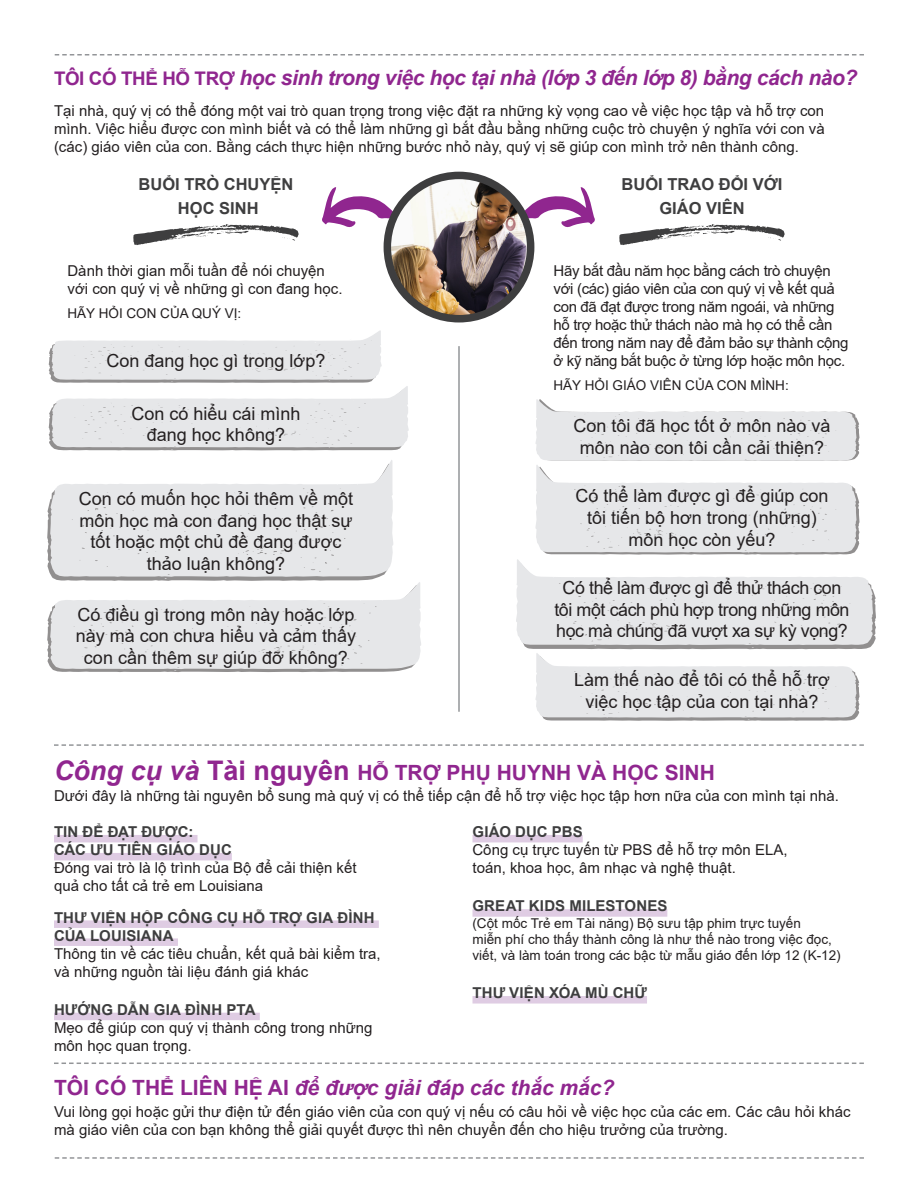
<style>
.page{position:relative;width:918px;height:1188px;background:#fff}
.page>*{position:absolute;margin:0;border:0;box-sizing:border-box;transform-origin:0 0}
.t1{font:italic 700 21px "Arial";letter-spacing:-.02em;color:#90268f}
.t2{font:italic 700 21px "Arial";color:#90268f}
.t3{font:700 21px "Arial";color:#90268f}
.t4{font:18px/21.6px "Arial";color:#231f20;text-align:center}
.t5{font:18px/21.6px "Arial";letter-spacing:-.02em;color:#231f20;text-align:center}
.t6{font:700 16.5px/24px "Arial";color:#3e3e3f;text-align:center}
.t7{font:15px/18px "Arial";color:#231f20}
.t8{font:15px/18px "Arial";letter-spacing:-.02em;color:#231f20}
.t9{font:700 15px "Arial";letter-spacing:.01em;color:#3e3e3f}
.t10{font:13.5px/16.2px "Arial";color:#231f20}
.s1{font-style:normal;font-size:18.75px}
.s2{font-style:normal}
.s3{font-style:italic;font-size:27px}
.s4{font-size:27px}
.s5{font-weight:700;color:#3e3e3f}
</style>
<div class="page">
<svg style="left:49px;top:330px;width:360px;height:120px"></svg>
<svg style="left:47px;top:460px;width:374px;height:212px"></svg>
<svg style="left:516px;top:399px;width:360px;height:322px"></svg>
<svg style="left:322px;top:187px;width:75px;height:41px"></svg>
<svg style="left:520px;top:187px;width:75px;height:41px"></svg>
<svg style="left:54px;top:744px;width:810px;height:2px"></svg>
<svg style="left:133px;top:224px;width:166px;height:21px"></svg>
<img style="left:387px;top:175px;width:144px;height:144px;border-radius:72px">
<div style="left:384px;top:172px;width:150px;height:150px;border:8px solid #3e3e3f;border-radius:50%"></div>
<svg style="left:619px;top:224px;width:166px;height:21px"></svg>
<div style="left:54px;top:835px;width:144px;height:7px;background:#dfcce3"></div>
<div style="left:54px;top:853px;width:178px;height:7px;background:#dfcce3"></div>
<div style="left:54px;top:920px;width:325px;height:8px;background:#dfcce3"></div>
<div style="left:54px;top:938px;width:124px;height:8px;background:#dfcce3"></div>
<div style="left:54px;top:1013px;width:206px;height:7px;background:#dfcce3"></div>
<div style="left:472px;top:835px;width:111px;height:7px;background:#dfcce3"></div>
<div style="left:472px;top:909px;width:195px;height:8px;background:#dfcce3"></div>
<div style="left:472px;top:996px;width:175px;height:8px;background:#dfcce3"></div>
<svg style="left:54px;top:1063px;width:810px;height:1px"></svg>
<svg style="left:55px;top:54px;width:809px;height:2px"></svg>
<hr style="left:458px;top:346px;width:2px;height:366px;background:#939598">
<svg style="left:55px;top:1157px;width:809px;height:2px"></svg>
<p class="t1" style="left:54px;top:63px;width:805px"><span class="s1">TÔI CÓ THỂ HỖ TRƠ</span><span class="s2">̣</span>học sinh trong việc học tại nhà (lớp 3 đến lớp 8) bằng cách nà o?</p>
<p class="t7" style="left:54px;top:102px;width:772px">Tại nhà, quý vị có thể đóng một vai trò quan trọng trong việc đặt ra những kỳ vọng cao về việc học tập và hỗ trợ con mình. Việc hiểu được con mì nh biết và có thể làm những gì bắt đầu bằng những cuộc trò chuyện ý nghĩa với con và (các) giáo viên của con. Bằng cách thực hiện những bước nhỏ này, quý vị sẽ giúp con mình trở nên thành công.</p>
<p class="t6" style="left:139px;top:173px;width:156px">BUỔI TRÒ CHUYỆN<br>HỌC SINH</p>
<p class="t6" style="left:622px;top:173px;width:162px">BUỔI TRAO ĐỔI VỚI<br>GIÁO VIÊN</p>
<p class="t7" style="left:68px;top:262px;width:277px">Dành thời gian mỗi tuần để nói chuyện với con quý vị về những gì con đang học.</p>
<p class="t10" style="left:68px;top:305px;width:175px">HÃY HỎI CON CỦA QUÝ VỊ:</p>
<p class="t4" style="left:107px;top:350px;width:220px">Con đang học gì trong lớp?</p>
<p class="t4" style="left:131px;top:403px;width:171px">Con có hiểu cái mình đang học không?</p>
<p class="t4" style="left:79px;top:488px;width:276px">Con có muốn học hỏi thêm về một môn học mà con đang học thật sự tốt hoặc một chủ đề đang được thảo luận không?</p>
<p class="t4" style="left:76px;top:604px;width:282px">Có điều gì trong môn này hoặc lớp này mà con chưa hiểu và cảm thấy con cần thêm sự giúp đỡ không?</p>
<p class="t8" style="left:554px;top:262px;width:297px">Hãy bắt đầu năm học bằng cách trò chuyện với (các) giáo viên của con quý vị về kết quả con đã đạt được trong năm ngoái, và những hỗ trợ hoặc thử thách nào mà họ có thể cần đến trong năm nay để đảm bảo sự thành cộng ở kỹ năng bắt buộc ở từng lớp hoặc môn học.</p>
<p class="t10" style="left:554px;top:377px;width:237px">HÃY HỎI GIÁO VIÊN CỦA CON MÌNH:</p>
<p class="t4" style="left:574px;top:415px;width:258px">Con tôi đã học tốt ở môn nào và môn nào con tôi cần cải thiện?</p>
<p class="t4" style="left:576px;top:485px;width:254px">Có thể làm được gì để giúp con tôi tiến bộ hơn trong (những) môn học còn yếu?</p>
<p class="t5" style="left:554px;top:577px;width:297px">Có thể làm được gì để thử thách con tôi một cách phù hợp trong những môn học mà chúng đã vượt xa sự kỳ vọng?</p>
<p class="t4" style="left:574px;top:669px;width:257px">Làm thế nào để tôi có thể hỗ trợ việc học tập của con tại nhà?</p>
<p class="t3" style="left:54px;top:757px;width:662px"><span class="s3">Công cụ và</span> <span class="s4">Tài nguyên</span> HỖ TRỢ PHỤ HUYNH VÀ HỌC SINH</p>
<p class="t7" style="left:54px;top:787px;width:787px">Dưới đây là những tài nguyên bổ sung mà quý vị có thể tiếp cận để hỗ trợ việc học tập hơn nữa của con mình tại nhà.</p>
<p class="t7" style="left:54px;top:823px;width:304px"><span class="s5">TIN ĐỂ ĐẠT ĐƯỢC:<br>CÁC ƯU TIÊN GIÁO DỤC<br></span>Đóng vai trò là lộ trình của Bộ để cải thiện kết quả cho tất cả trẻ em Louisiana</p>
<p class="t7" style="left:54px;top:908px;width:328px"><span class="s5">THƯ VIỆN HỘP CÔNG CỤ HỖ TRỢ GIA ĐÌNH<br>CỦA LOUISIANA<br></span>Thông tin về các tiêu chuẩn, kết quả bài kiểm tra, và những nguồn tài liệu đánh giá khác</p>
<p class="t7" style="left:54px;top:1001px;width:320px"><span class="s5">HƯỚNG DẪN GIA ĐÌNH PTA<br></span>Mẹo để giúp con quý vị thành công trong những môn học quan trọng.</p>
<p class="t7" style="left:472px;top:823px;width:317px"><span class="s5">GIÁO DỤC PBS<br></span>Công cụ trực tuyến từ PBS để hỗ trợ môn ELA, toán, khoa học, âm nhạc và nghệ thuật.</p>
<p class="t9" style="left:472px;top:896px;width:196px">GREAT KIDS MILESTONES</p>
<p class="t10" style="left:472px;top:915px;width:370px">(Cột mốc Trẻ em Tài năng) Bộ sưu tập phim trực tuyến<br>miễn phí cho thấy thành công là như thế nào trong việc đọc, viết, và làm toán trong các bậc từ mẫu giáo đến lớp 12 (K-12)</p>
<p class="t9" style="left:472px;top:982px;width:176px">THƯ VIỆN XÓA MÙ CHỮ</p>
<p class="t2" style="left:54px;top:1074px;width:562px"><span class="s2">TÔI CÓ THỂ LIÊN HỆ AI</span> để được giải đáp các thắc mắc?</p>
<p class="t7" style="left:54px;top:1102px;width:798px">Vui lòng gọi hoặc gửi thư điện tử đến giáo viên của con quý vị nếu có câu hỏi về việc học của các em. Các câu hỏi khác mà giáo viên của con bạn không thể giải quyết được thì nên chuyển đến cho hiệu trưởng của trường.</p>
</div>
